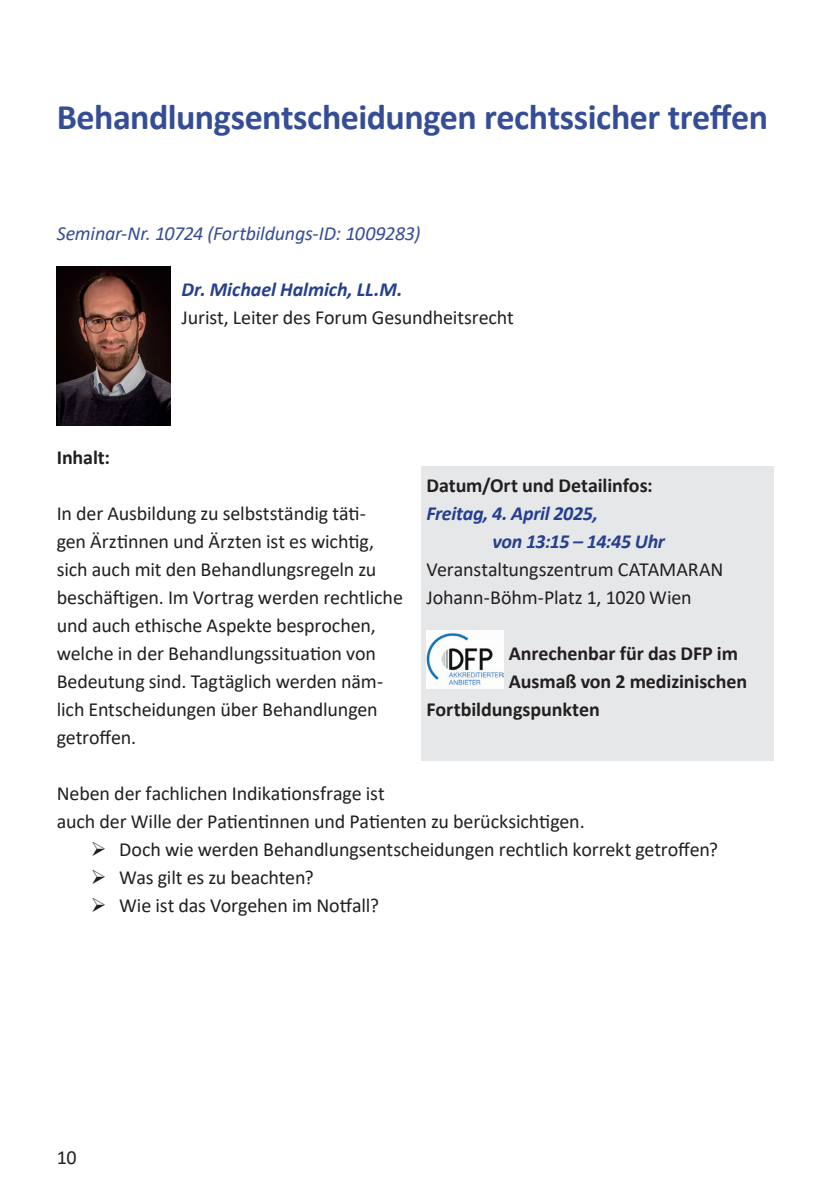
<style>
.page{position:relative;width:840px;height:1191px;background:#fff}
.page>*{position:absolute;margin:0;border:0;box-sizing:border-box;transform-origin:0 0}
.t1{font:700 36px "Calibri";letter-spacing:-.015em;color:#354d96}
.t2{font:20px/28px "Calibri";letter-spacing:-.01em;color:#231f20}
.t3{font:700 20px "Calibri";letter-spacing:-.005em;color:#231f20}
.t4{font:italic 700 20px/28px "Calibri";letter-spacing:-.015em;color:#253f8e}
.t5{font:italic 20px "Calibri";letter-spacing:-.01em;color:#354d96}
</style>
<div class="page">
<img style="left:57px;top:267px;width:113px;height:159px">
<div style="left:420px;top:466px;width:352px;height:295px;background:#e6e7e9"></div>
<img style="left:426px;top:630px;width:77px;height:58px">
<h1 class="t1" style="left:57px;top:91px;width:712px">Behandlungsentscheidungen rechtssicher treffen</h1>
<p class="t5" style="left:57px;top:219px;width:365px">Seminar-Nr. 10724 (Fortbildungs-ID: 1009283)</p>
<p class="t4" style="left:181px;top:275px;width:222px">Dr. Michael Halmich, LL.M.</p>
<p class="t2" style="left:181px;top:303px;width:333px">Jurist, Leiter des Forum Gesundheitsrecht</p>
<p class="t3" style="left:57px;top:443px;width:55px">Inhalt:</p>
<p class="t3" style="left:426px;top:471px;width:227px">Datum/Ort und Detailinfos:</p>
<p class="t4" style="left:492px;top:499px;width:174px;text-indent:-66px">Freitag, 4. April 2025,<br>von 13:15 – 14:45 Uhr</p>
<p class="t2" style="left:426px;top:555px;width:298px">Veranstaltungszentrum CATAMARAN<br>Johann-Böhm-Platz 1, 1020 Wien</p>
<p class="t3" style="left:508px;top:639px;width:230px">Anrechenbar für das DFP im</p>
<p class="t3" style="left:508px;top:667px;width:239px">Ausmaß von 2 medizinischen</p>
<p class="t3" style="left:426px;top:695px;width:175px">Fortbildungspunkten</p>
<p class="t2" style="left:57px;top:499px;width:347px">In der Ausbildung zu selbstständig täti-<br>gen Ärztinnen und Ärzten ist es wichtig, sich auch mit den Behandlungsregeln zu beschäftigen. Im Vortrag werden rechtliche und auch ethische Aspekte besprochen, welche in der Behandlungssituation von Bedeutung sind. Tagtäglich werden näm&shy;lich Entscheidungen über Behandlungen getroffen.</p>
<p class="t2" style="left:57px;top:779px;width:329px">Neben der fachlichen Indikationsfrage ist</p>
<p class="t2" style="left:57px;top:807px;width:529px">auch der Wille der Patientinnen und Patienten zu berücksichtigen.</p>
<p class="t2" style="left:119px;top:835px;width:600px">Doch wie werden Behandlungsentscheidungen rechtlich korrekt getroffen?</p>
<p class="t2" style="left:119px;top:863px;width:196px">Was gilt es zu beachten?</p>
<p class="t2" style="left:119px;top:891px;width:261px">Wie ist das Vorgehen im Notfall?</p>
<p class="t2" style="left:57px;top:1143px;width:21px">10</p>
</div>
